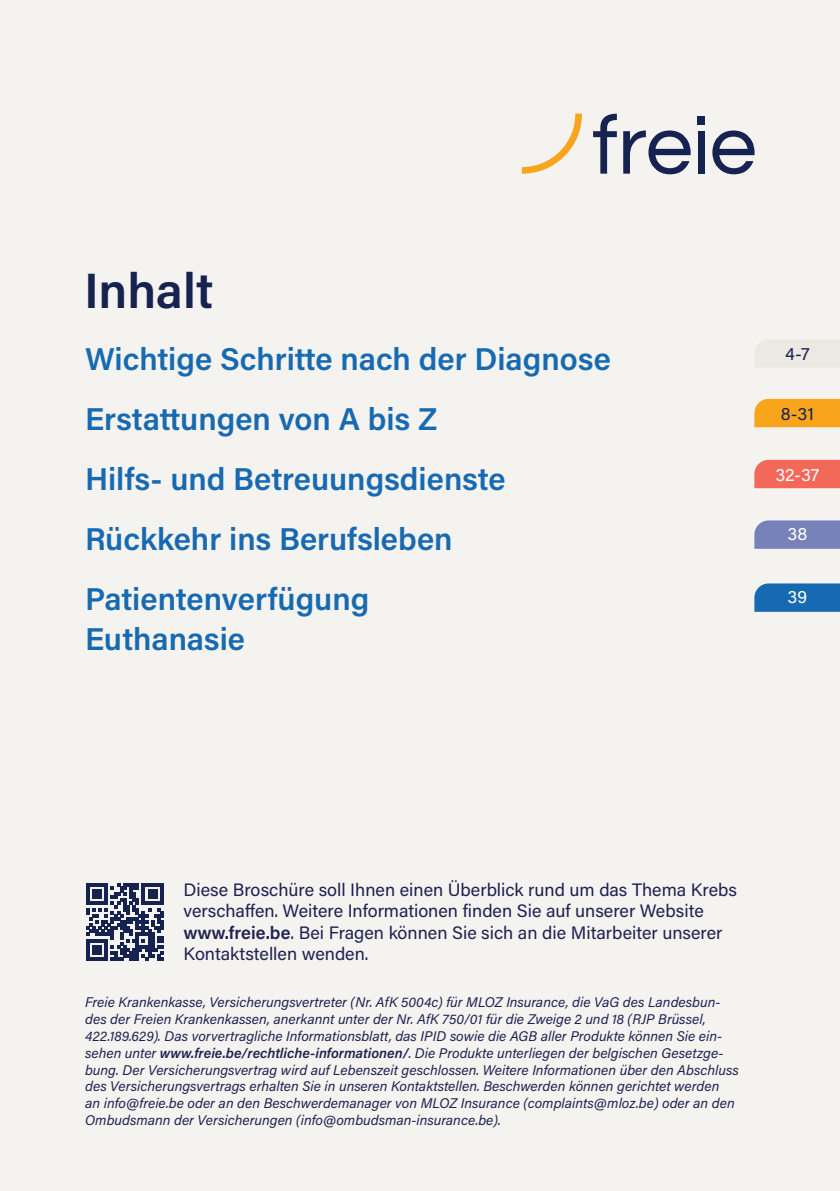
<style>
.page{position:relative;width:840px;height:1191px;background:#fff}
.page>*{position:absolute;margin:0;border:0;box-sizing:border-box;transform-origin:0 0}
.t1{font:600 49.6px "Acumin Pro";color:#162351}
.t2{font:600 31.6px "Acumin Pro";color:#176ab1}
.t3{font:18px/21.6px "Acumin Pro";color:#1e2152}
.t4{font:18px "Acumin Pro";letter-spacing:-.005em;color:#fff}
.t5{font:18px "Acumin Pro";color:#162351}
.t6{font:italic 14px/16.8px "Acumin Pro";color:#1e2152}
.s1{font-weight:600}
</style>
<div class="page">
<div style="left:0;top:0;width:839px;height:1191px;background:#f4f3ef"></div>
<div style="left:755px;top:340px;width:84px;height:27px;background:#ebe9e1"></div>
<div style="left:754px;top:399px;width:85px;height:28px;background:#f9a51b"></div>
<div style="left:754px;top:460px;width:85px;height:28px;background:#f2695a"></div>
<svg style="left:754px;top:520px;width:85px;height:29px;background:#7c86bc"></svg>
<svg style="left:754px;top:583px;width:85px;height:29px;background:#2070b3"></svg>
<svg style="left:521px;top:114px;width:60px;height:60px"></svg>
<svg style="left:593px;top:114px;width:23px;height:60px"></svg>
<svg style="left:623px;top:130px;width:67px;height:44px"></svg>
<div style="left:697px;top:116px;width:7px;height:9px;background:#162351"></div>
<div style="left:697px;top:131px;width:7px;height:43px;background:#162351"></div>
<svg style="left:712px;top:130px;width:42px;height:44px"></svg>
<svg style="left:86px;top:883px;width:77px;height:77px"></svg>
<p class="t1" style="left:84px;top:256px;width:130px">Inhalt</p>
<p class="t2" style="left:85px;top:337px;width:527px">Wichtige Schritte nach der Diagnose</p>
<p class="t2" style="left:85px;top:397px;width:353px">Erstattungen von A bis Z</p>
<p class="t2" style="left:85px;top:457px;width:422px">Hilfs- und Betreuungsdienste</p>
<p class="t2" style="left:85px;top:517px;width:369px">Rückkehr ins Berufsleben</p>
<p class="t2" style="left:85px;top:577px;width:285px">Patientenverfügung</p>
<p class="t2" style="left:85px;top:617px;width:161px">Euthanasie</p>
<p class="t5" style="left:784px;top:341px;width:26px">4-7</p>
<p class="t5" style="left:780px;top:401px;width:35px">8-31</p>
<p class="t4" style="left:775px;top:462px;width:46px">32-37</p>
<p class="t4" style="left:787px;top:521px;width:21px">38</p>
<p class="t4" style="left:787px;top:584px;width:21px">39</p>
<p class="t3" style="left:183px;top:877px;width:555px">Diese Broschüre soll Ihnen einen Überblick rund um das Thema Krebs verschaffen. Weitere Informationen finden Sie auf unserer Website <span class="s1">www.freie.be</span>. Bei Fragen können Sie sich an die Mitarbeiter unserer Kontaktstellen wenden.</p>
<p class="t6" style="left:85px;top:993px;width:655px">Freie Krankenkasse, Versicherungsvertreter (Nr. AfK 5004c) für MLOZ Insurance, die VaG des Landesbun&shy;des der Freien Krankenkassen, anerkannt unter der Nr. AfK 750/01 für die Zweige 2 und 18 (RJP Brüssel, 422.189.629). Das vorvertragliche Informationsblatt, das IPID sowie die AGB aller Produkte können Sie ein&shy;sehen unter <span class="s1">www.freie.be/rechtliche-informationen/</span>. Die Produkte unterliegen der belgischen Gesetzge&shy;bung. Der Versicherungsvertrag wird auf Lebenszeit geschlossen. Weitere Informationen über den Abschluss des Versicherungsvertrags erhalten Sie in unseren Kontaktstellen. Beschwerden können gerichtet werden<br>an info@freie.be oder an den Beschwerdemanager von MLOZ Insurance (complaints@mloz.be) oder an den Ombudsmann der Versicherungen (info@ombudsman-insurance.be).</p>
</div>
